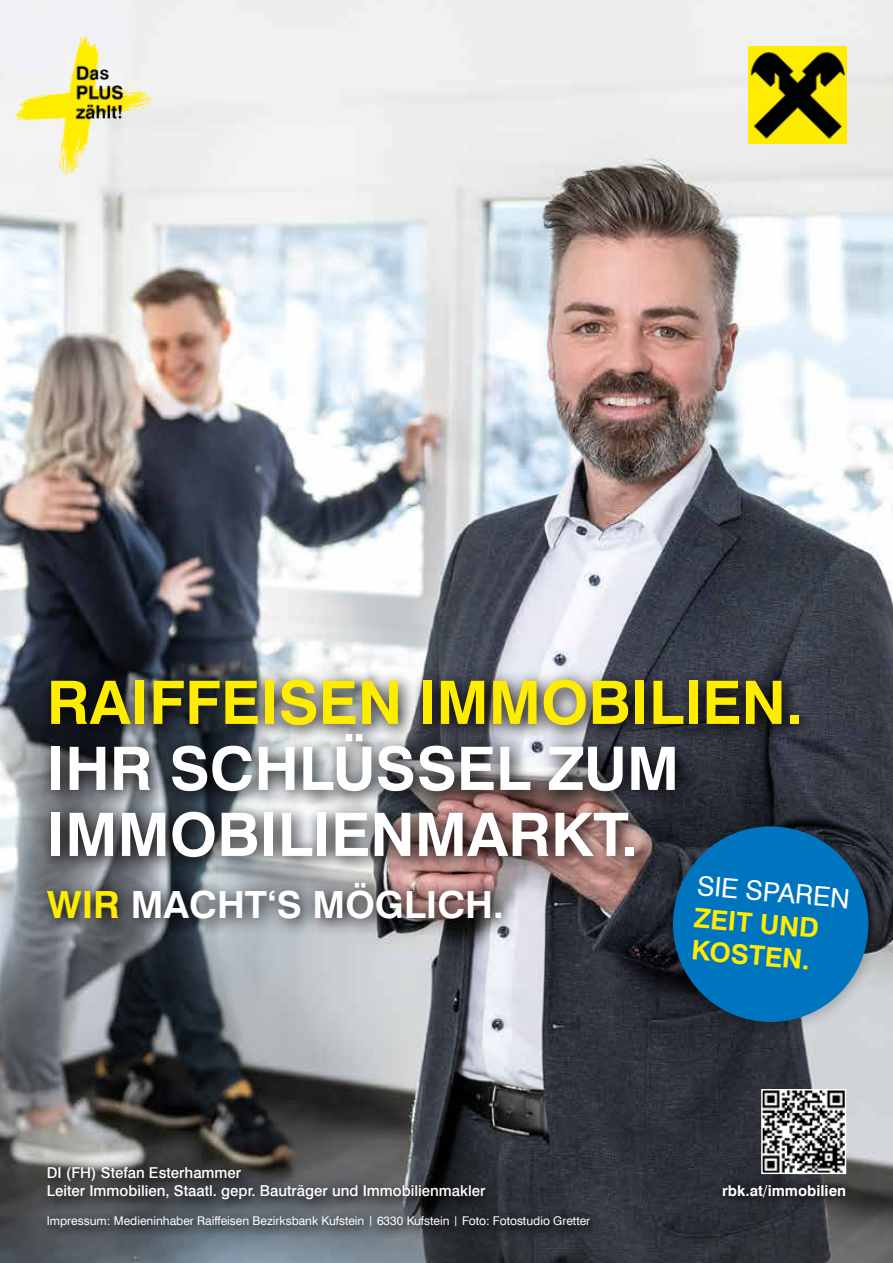
<style>
.page{position:relative;width:893px;height:1263px;background:#fff}
.page>*{position:absolute;margin:0;border:0;box-sizing:border-box;transform-origin:0 0}
.t1{font:700 60px/66px "Swiss 721 TL";color:#fff}
.t2{font:700 60px "Swiss 721 TL";color:#ffed00}
.t3{font:700 37.5px "Swiss 721 TL";color:#fff}
.t4{font:700 27px/32.4px "Swiss 721 TL";color:#ffed00}
.t5{font:27px "Swiss 721 TL";color:#fff}
.t6{font:500 15px/18px "Swiss 721 TL";color:#fff}
.t7{font:700 15px "Swiss 721 TL";color:#fff}
.t8{font:12px "Swiss 721 TL";color:#fff}
.s1{color:#ffed00}
</style>
<div class="page">
<img style="left:0;top:0;width:893px;height:1263px">
<img style="left:748px;top:46px;width:98px;height:98px">
<img style="left:8px;top:33px;width:152px;height:144px">
<svg style="left:39px;top:668px;width:778px;height:207px"></svg>
<svg style="left:36px;top:871px;width:483px;height:65px"></svg>
<div style="left:664px;top:817px;width:218px;height:219px;background:#000;opacity:.21"></div>
<div style="left:673px;top:826px;width:195px;height:196px;background:#0075bf;border-radius:50%"></div>
<svg style="left:40px;top:1160px;width:562px;height:80px"></svg>
<svg style="left:714px;top:1177px;width:140px;height:29px;fill:#282a30"></svg>
<img style="left:764px;top:1092px;width:79px;height:79px">
<div style="left:761px;top:1089px;width:85px;height:85px;border:2px solid #fff"></div>
<h1 class="t2" style="left:47px;top:663px;width:758px">RAIFFEISEN IMMOBILIEN.</h1>
<h1 class="t1" style="left:47px;top:735px;width:634px">IHR SCHLÜSSEL ZUM<br>IMMOBILIENMARKT.</h1>
<h2 class="t3" style="left:47px;top:880px;width:458px"><span class="s1">WIR</span> MACHT‘S MÖGLICH.</h2>
<h3 class="t5" style="left:699px;top:869px;width:155px;rotate:5deg">SIE SPAREN</h3>
<h3 class="t4" style="left:696px;top:901px;width:126px;rotate:5deg">ZEIT UND<br>KOSTEN.</h3>
<p class="t6" style="left:47px;top:1163px;width:440px">DI (FH) Stefan Esterhammer<br>Leiter Immobilien, Staatl. gepr. Bauträger und Immobilienmakler</p>
<p class="t8" style="left:47px;top:1213px;width:545px">Impressum: Medieninhaber Raiffeisen Bezirksbank Kufstein | 6330 Kufstein | Foto: Fotostudio Gretter</p>
<p class="t7" style="left:722px;top:1181px;width:125px">rbk.at/immobilien</p>
</div>
